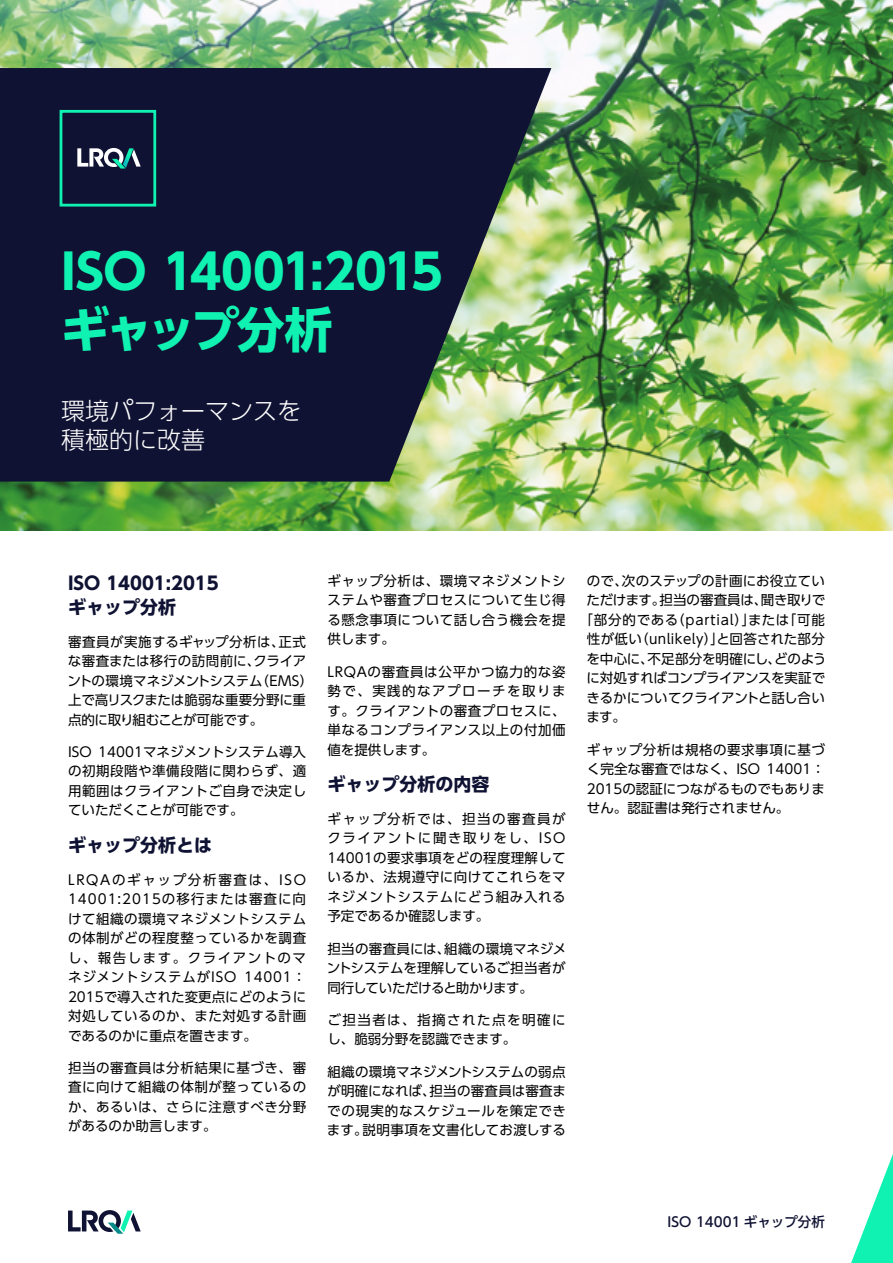
<style>
.page{position:relative;width:893px;height:1263px;background:#fff}
.page>*{position:absolute;margin:0;border:0;box-sizing:border-box;transform-origin:0 0}
.t1{font:700 48px/57.6px "UD Shin Go Pro";letter-spacing:-.055em;color:#0ff2b2}
.t2{font:300 24px/28.8px "UD Shin Go Pro";color:#fff}
.t3{font:700 18px/24px "UD Shin Go Pro";color:#0f1232}
.t4{font:13.5px/19.5px "UD Shin Go Pro";letter-spacing:.02em;color:#000;text-align:justify}
.t5{font:13.5px/19.5px "UD Shin Go Pro";letter-spacing:-.005em;color:#000}
.t6{font:13.5px "UD Shin Go Pro";letter-spacing:-.025em;color:#000}
.t7{font:13.5px/19.5px "UD Shin Go Pro";letter-spacing:.11em;color:#000}
.t8{font:13.5px "UD Shin Go Pro";letter-spacing:.06em;color:#000}
.t9{font:13.5px "UD Shin Go Pro";letter-spacing:-.015em;color:#000}
.t10{font:500 13.5px "UD Shin Go Pro";color:#0f1232}
</style>
<div class="page">
<img style="left:0;top:0;width:893px;height:530px">
<svg style="left:0;top:68px;width:551px;height:414px;background:#262e3f"></svg>
<svg style="left:77px;top:148px;width:64px;height:21px"></svg>
<div style="left:60px;top:110px;width:96px;height:97px;border:3px solid #0ff2b2"></div>
<svg style="left:68px;top:1210px;width:73px;height:24px"></svg>
<svg style="left:851px;top:1154px;width:42px;height:109px"></svg>
<h1 class="t1" style="left:61px;top:242px;width:383px">ISO 14001:2015ギャップ分析</h1>
<h2 class="t2" style="left:61px;top:396px;width:241px">環境パフォーマンスを積極的に改善</h2>
<h3 class="t3" style="left:68px;top:571px;width:152px">ISO 14001:2015ギャップ分析</h3>
<p class="t5" style="left:68px;top:631px;width:247px">審査員が実施するギャップ分析は、正式な審査または移行の訪問前に、クライアントの環境マネジメントシステム（EMS）上で高リスクまたは脆弱な重要分野に重点的に取り組むことが可能です。</p>
<p class="t4" style="left:68px;top:742px;width:240px">ISO 14001マネジメントシステム導入の初期段階や準備段階に関わらず、適用範囲はクライアントご自身で決定していただくことが可能です。</p>
<h3 class="t3" style="left:68px;top:832px;width:146px">ギャップ分析とは</h3>
<p class="t4" style="left:68px;top:869px;width:240px">LRQAのギャップ分析審査は、ISO 14001:2015の移行または審査に向けて組織の環境マネジメントシステムの体制がどの程度整っているかを調査し、報告します。クライアントのマネジメントシステムがISO 14001：2015で導入された変更点にどのように対処しているのか、また対処する計画であるのかに重点を置きます。</p>
<p class="t4" style="left:68px;top:1057px;width:240px">担当の審査員は分析結果に基づき、審査に向けて組織の体制が整っているのか、あるいは、さらに注意すべき分野があるのか助言します。</p>
<p class="t4" style="left:327px;top:571px;width:240px">ギャップ分析は、環境マネジメントシステムや審査プロセスについて生じ得る懸念事項について話し合う機会を提供します。</p>
<p class="t4" style="left:327px;top:661px;width:240px">LRQAの審査員は公平かつ協力的な姿勢で、実践的なアプローチを取ります。クライアントの審査プロセスに、単なるコンプライアンス以上の付加価値を提供します。</p>
<h3 class="t3" style="left:327px;top:772px;width:163px">ギャップ分析の内容</h3>
<p class="t4" style="left:327px;top:808px;width:240px">ギャップ分析では、担当の審査員がクライアントに聞き取りをし、ISO 14001の要求事項をどの程度理解しているか、法規遵守に向けてこれらをマネジメントシステムにどう組み入れる予定であるか確認します。</p>
<p class="t4" style="left:327px;top:938px;width:241px">担当の審査員には、組織の環境マネジメントシステムを理解しているご担当者が同行していただけると助かります。</p>
<p class="t7" style="left:327px;top:1009px;width:240px">ご担当者は、指摘された点を明確にし、脆弱分野を認識できます。</p>
<p class="t4" style="left:327px;top:1061px;width:241px">組織の環境マネジメントシステムの弱点が明確になれば、担当の審査員は審査までの現実的なスケジュールを策定できます。説明事項を文書化してお渡しする</p>
<p class="t4" style="left:587px;top:571px;width:240px">ので、次のステップの計画にお役立てい</p>
<p class="t6" style="left:587px;top:589px;width:240px">ただけます。担当の審査員は、聞き取りで</p>
<p class="t8" style="left:580px;top:609px;width:247px">「部分的である（partial）」または「可能</p>
<p class="t4" style="left:587px;top:629px;width:240px">性が低い（unlikely）」と回答された部分</p>
<p class="t5" style="left:586px;top:649px;width:241px">を中心に、不足部分を明確にし、どのよう</p>
<p class="t6" style="left:586px;top:667px;width:240px">に対処すればコンプライアンスを実証で</p>
<p class="t9" style="left:586px;top:687px;width:240px">きるかについてクライアントと話し合い</p>
<p class="t4" style="left:586px;top:707px;width:41px">ます。</p>
<p class="t4" style="left:587px;top:739px;width:240px">ギャップ分析は規格の要求事項に基づく完全な審査ではなく、ISO 14001：2015の認証につながるものでもありません。認証書は発行されません。</p>
<p class="t10" style="left:668px;top:1211px;width:159px">ISO 14001 ギャップ分析</p>
</div>
